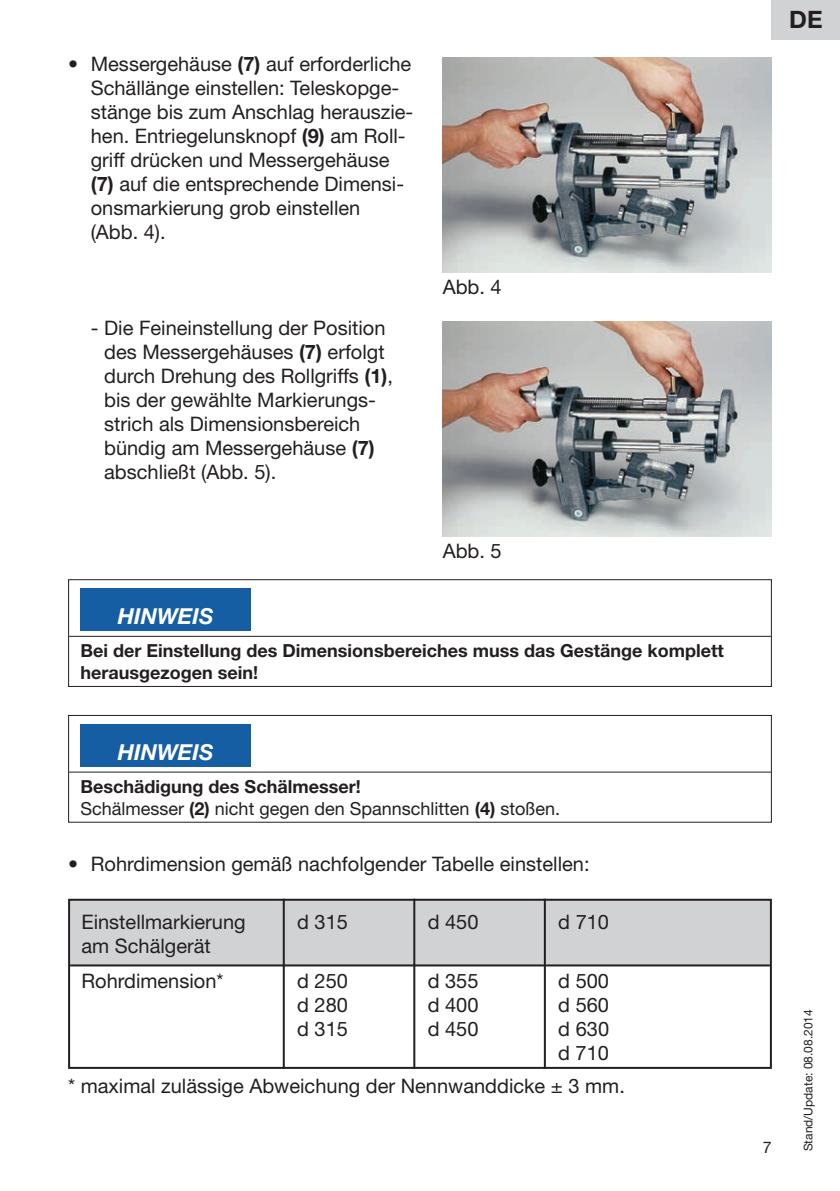
<style>
.page{position:relative;width:840px;height:1191px;background:#fff}
.page>*{position:absolute;margin:0;border:0;box-sizing:border-box;transform-origin:0 0}
.t1{font:700 24px "Helvetica Neue";color:#231f20}
.t2{font:italic 700 22px "Helvetica Neue";color:#fff}
.t3{font:20px/24px "Helvetica Neue";color:#231f20}
.t4{font:700 18px/21.6px "Helvetica Neue";color:#231f20}
.t5{font:18px/21.6px "Helvetica Neue";color:#231f20}
.t6{font:16px "Helvetica Neue";color:#231f20}
.t7{font:12px "Helvetica Neue";color:#231f20}
.s1{font-weight:700}
</style>
<div class="page">
<div style="left:771px;top:0;width:68px;height:40px;background:#d1d2d4"></div>
<img style="left:442px;top:57px;width:329px;height:215px">
<img style="left:442px;top:321px;width:329px;height:215px">
<hr style="left:69px;top:636px;width:701px;height:1px;background:#231f20">
<div style="left:80px;top:588px;width:170px;height:43px;background:#165ea4"></div>
<div style="left:68px;top:579px;width:703px;height:108px;border:1px solid #231f20"></div>
<hr style="left:69px;top:771px;width:701px;height:1px;background:#231f20">
<div style="left:80px;top:724px;width:170px;height:43px;background:#165ea4"></div>
<div style="left:68px;top:715px;width:703px;height:107px;border:1px solid #231f20"></div>
<div style="left:70px;top:900px;width:699px;height:66px;background:#d1d2d4"></div>
<hr style="left:70px;top:964px;width:699px;height:2px;background:#231f20">
<div style="left:68px;top:898px;width:703px;height:170px;border:2px solid #231f20"></div>
<hr style="left:282px;top:898px;width:2px;height:170px;background:#231f20">
<hr style="left:413px;top:898px;width:2px;height:170px;background:#231f20">
<hr style="left:543px;top:898px;width:2px;height:170px;background:#231f20">
<p class="t3" style="left:91px;top:52px;width:324px;text-indent:-23px">• Messergehäuse <span class="s1">(7)</span> auf erforderliche<br>Schällänge einstellen: Teleskopge&shy;stänge bis zum Anschlag herauszie&shy;hen. Entriegelunsknopf <span class="s1">(9)</span> am Roll&shy;griff drücken und Messergehäuse <span class="s1">(7)</span> auf die entsprechende Dimensi&shy;onsmarkierung grob einstellen<br>(Abb. 4).</p>
<p class="t3" style="left:104px;top:316px;width:290px;text-indent:-13px">- Die Feineinstellung der Position des Messergehäuses <span class="s1">(7)</span> erfolgt durch Drehung des Rollgriffs <span class="s1">(1)</span>, bis der gewählte Markierungs&shy;strich als Dimensionsbereich bündig am Messergehäuse <span class="s1">(7) </span>abschließt (Abb. 5).</p>
<p class="t3" style="left:442px;top:274px;width:60px">Abb. 4</p>
<p class="t3" style="left:442px;top:538px;width:60px">Abb. 5</p>
<p class="t2" style="left:118px;top:603px;width:97px">HINWEIS</p>
<p class="t4" style="left:80px;top:640px;width:644px">Bei der Einstellung des Dimensionsbereiches muss das Gestänge komplett herausgezogen sein!</p>
<p class="t2" style="left:118px;top:738px;width:97px">HINWEIS</p>
<p class="t5" style="left:80px;top:775px;width:481px"><span class="s1">Beschädigung des Schälmesser!<br></span>Schälmesser <span class="s1">(2)</span> nicht gegen den Spannschlitten <span class="s1">(4)</span> stoßen.</p>
<p class="t3" style="left:68px;top:851px;width:522px">• Rohrdimension gemäß nachfolgender Tabelle einstellen:</p>
<p class="t3" style="left:81px;top:909px;width:166px">Einstellmarkierung</p>
<p class="t3" style="left:297px;top:909px;width:52px">d 315</p>
<p class="t3" style="left:427px;top:909px;width:52px">d 450</p>
<p class="t3" style="left:558px;top:909px;width:52px">d 710</p>
<p class="t3" style="left:81px;top:928px;width:143px;line-height:35.4px">am Schälgerät<br>Rohrdimension*</p>
<p class="t3" style="left:297px;top:969px;width:52px">d 250</p>
<p class="t3" style="left:427px;top:969px;width:52px">d 355</p>
<p class="t3" style="left:558px;top:969px;width:52px">d 500</p>
<p class="t3" style="left:297px;top:993px;width:52px">d 280</p>
<p class="t3" style="left:427px;top:993px;width:52px">d 400</p>
<p class="t3" style="left:558px;top:993px;width:52px">d 560</p>
<p class="t3" style="left:297px;top:1017px;width:52px">d 315</p>
<p class="t3" style="left:427px;top:1017px;width:52px">d 450</p>
<p class="t3" style="left:558px;top:1017px;width:52px">d 630 d 710</p>
<p class="t3" style="left:68px;top:1073px;width:558px">* maximal zulässige Abweichung der Nennwanddicke ± 3 mm.</p>
<p class="t1" style="left:788px;top:5px;width:35px">DE</p>
<p class="t6" style="left:762px;top:1137px;width:10px">7</p>
<p class="t7" style="left:800px;top:1151px;width:144px;rotate:-90deg">Stand/Update: 08.08.2014</p>
</div>
